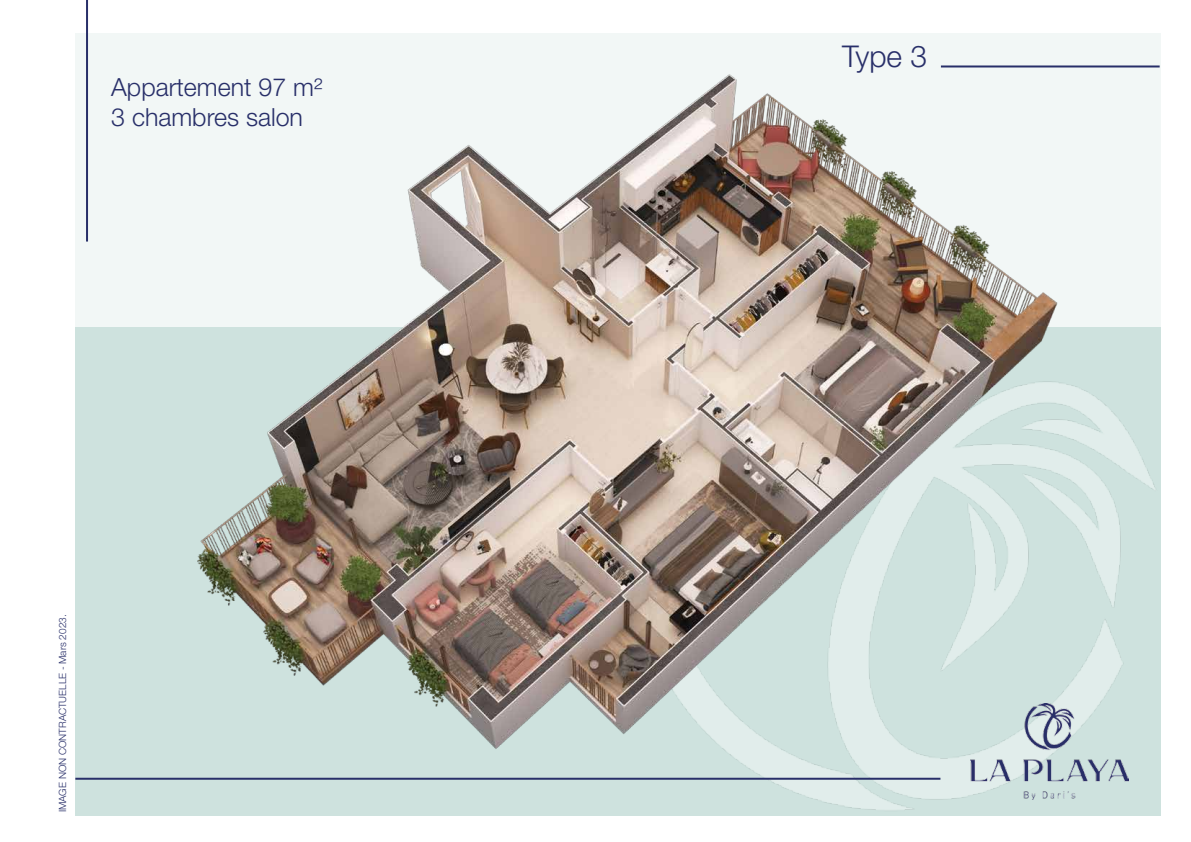
<style>
.page{position:relative;width:1191px;height:842px;background:#fff}
.page>*{position:absolute;margin:0;border:0;box-sizing:border-box;transform-origin:0 0}
.t1{font:300 30px "Helvetica Neue";color:#282f69}
.t2{font:300 25px/30px "Helvetica Neue";color:#282f69}
.t3{font:300 10px "Helvetica Neue";color:#282f69}
</style>
<div class="page">
<div style="left:75px;top:33px;width:1085px;height:737px;background:#f2f7f6"></div>
<div style="left:75px;top:327px;width:1085px;height:488px;background:#cee2de"></div>
<img style="left:782px;top:384px;width:373px;height:426px">
<hr style="left:941px;top:65px;width:218px;height:2px;background:#282f69">
<hr style="left:86px;top:0;width:2px;height:242px;background:#282f69">
<img style="left:162px;top:65px;width:905px;height:721px">
<img style="left:970px;top:703px;width:158px;height:96px">
<hr style="left:75px;top:778px;width:865px;height:2px;background:#282f69">
<h2 class="t2" style="left:111px;top:71px;width:213px">Appartement 97 m²<br>3 chambres salon</h2>
<p class="t3" style="left:57px;top:812px;width:199px;rotate:-90deg">IMAGE NON CONTRACTUELLE - Mars 2023.</p>
<h1 class="t1" style="left:842px;top:38px;width:87px">Type 3</h1>
</div>
